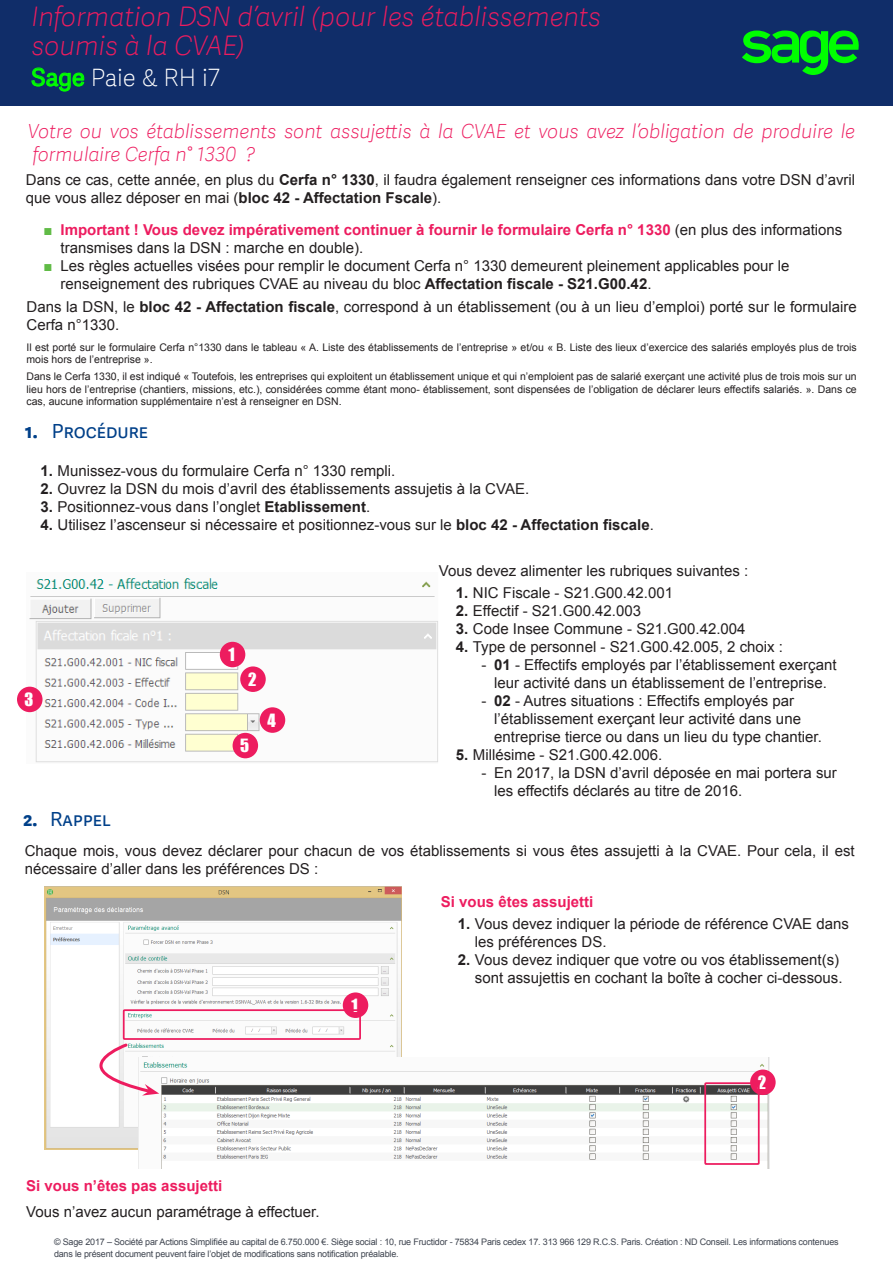
<style>
.page{position:relative;width:893px;height:1263px;background:#fff}
.page>*{position:absolute;margin:0;border:0;box-sizing:border-box;transform-origin:0 0}
.Titre_fiche{font:italic 27px/28.5px "Adelle Sans SAGE Th";color:#ed1c5f}
.Nom_produit{font:24px "Adelle Sans SAGE Th";color:#fff}
.Titre_objectif_prése{font:italic 19.5px/23.4px "Adelle Sans SAGE Th";color:#ed1c5f}
.t1{font:19.5px "Adelle Sans SAGE";color:#004089}
.t2{font:16.8px "Impact";color:#fff}
.t3{font:15px/18px "Arial";color:#231f20}
.t4{font:700 15px/18px "Arial";color:#ed1c5f}
.Légende{font:10.5px/12.6px "Arial";color:#231f20}
.Mention_légale{font:9px/12px "Arial";letter-spacing:-.02em;color:#3e444f}
.s1{font-family:"Adelle Sans SAGE";color:#0f0}
.s2{font-weight:700}
.s3{font-weight:400;color:#60bb46}
.s4{font-weight:400;color:#231f20}
.s5{color:#60bb46}
</style>
<div class="page">
<div style="left:0;top:0;width:893px;height:106px;background:#102d69"></div>
<svg style="left:742px;top:31px;width:117px;height:44px"></svg>
<img style="left:27px;top:578px;width:411px;height:185px">
<img style="left:44px;top:887px;width:358px;height:262px">
<img style="left:139px;top:1057px;width:630px;height:111px">
<div style="left:220px;top:642px;width:25px;height:25px;background:#ed1c5f;border-radius:50%"></div>
<div style="left:240px;top:666px;width:26px;height:26px;background:#ed1c5f;border-radius:50%"></div>
<div style="left:17px;top:687px;width:26px;height:25px;background:#ed1c5f;border-radius:50%"></div>
<div style="left:260px;top:707px;width:25px;height:26px;background:#ed1c5f;border-radius:50%"></div>
<div style="left:233px;top:733px;width:25px;height:25px;background:#ed1c5f;border-radius:50%"></div>
<div style="left:343px;top:992px;width:25px;height:26px;background:#ed1c5f;border-radius:50%"></div>
<div style="left:750px;top:1069px;width:26px;height:26px;background:#ed1c5f;border-radius:50%"></div>
<div style="left:123px;top:1009px;width:238px;height:31px;border:2px solid #ed1c5f"></div>
<div style="left:704px;top:1082px;width:56px;height:83px;border:2px solid #ed1c5f"></div>
<svg style="left:98px;top:1041px;width:61px;height:54px"></svg>
<svg style="left:31px;top:67px;width:54px;height:25px"></svg>
<p class="Titre_fiche" style="left:31px;top:1px;width:571px">Information DSN d’avril (pour les établissements soumis à la CVAE)</p>
<p class="Nom_produit" style="left:31px;top:60px;width:190px"><span class="s1">Sage</span> Paie &amp; RH i7</p>
<p class="Titre_objectif_prése" style="left:28px;top:119px;width:829px">Votre ou vos établissements sont assujettis à la CVAE et vous avez l’obligation de produire le formulaire Cerfa n° 1330 ?</p>
<p class="t3" style="left:26px;top:171px;width:831px">Dans ce cas, cette année, en plus du <span class="s2">Cerfa n° 1330</span>, il faudra également renseigner ces informations dans votre DSN d’avril que vous allez déposer en mai (<span class="s2">bloc 42 - Affectation Fscale</span>).</p>
<p class="t4" style="left:61px;top:221px;width:783px;text-indent:-17px"><span class="s3">■</span> Important ! Vous devez impérativement continuer à fournir le formulaire Cerfa n° 1330 <span class="s4">(en plus des informations transmises dans la DSN : marche en double).</span></p>
<p class="t3" style="left:61px;top:257px;width:730px;text-indent:-17px"><span class="s5">■</span> Les règles actuelles visées pour remplir le document Cerfa n° 1330 demeurent pleinement applicables pour le renseignement des rubriques CVAE au niveau du bloc <span class="s2">Affectation fiscale - S21.G00.42</span>.</p>
<p class="t3" style="left:27px;top:297px;width:832px">Dans la DSN, le <span class="s2">bloc 42 - Affectation fiscale</span>, correspond à un établissement (ou à un lieu d’emploi) porté sur le formulaire<br>Cerfa n°1330.</p>
<p class="Légende" style="left:27px;top:341px;width:832px">Il est porté sur le formulaire Cerfa n°1330 dans le tableau « A. Liste des établissements de l’entreprise » et/ou « B. Liste des lieux d’exercice des salariés employés plus de trois mois hors de l’entreprise ».</p>
<p class="Légende" style="left:27px;top:370px;width:832px;text-align:justify">Dans le Cerfa 1330, il est indiqué « Toutefois, les entreprises qui exploitent un établissement unique et qui n’emploient pas de salarié exerçant une activité plus de trois mois sur un lieu hors de l’entreprise (chantiers, missions, etc.), considérées comme étant mono- établissement, sont dispensées de l’obligation de déclarer leurs effectifs salariés. ». Dans ce cas, aucune information supplémentaire n’est à renseigner en DSN.</p>
<p class="t1" style="left:25px;top:417px;width:125px"><span class="s2">1.</span> Procédure</p>
<p class="t3" style="left:41px;top:462px;width:356px"><span class="s2">1.</span> Munissez-vous du formulaire Cerfa n° 1330 rempli.</p>
<p class="t3" style="left:41px;top:480px;width:490px"><span class="s2">2.</span> Ouvrez la DSN du mois d’avril des établissements assujetis à la CVAE.</p>
<p class="t3" style="left:41px;top:498px;width:331px"><span class="s2">3.</span> Positionnez-vous dans l’onglet <span class="s2">Etablissement</span>.</p>
<p class="t3" style="left:41px;top:516px;width:615px"><span class="s2">4.</span> Utilisez l’ascenseur si nécessaire et positionnez-vous sur le <span class="s2">bloc 42 - Affectation fiscale</span>.</p>
<p class="t2" style="left:25px;top:686px;width:10px">3</p>
<p class="t2" style="left:229px;top:641px;width:8px">1</p>
<p class="t2" style="left:248px;top:666px;width:10px">2</p>
<p class="t2" style="left:240px;top:733px;width:11px">5</p>
<p class="t2" style="left:268px;top:707px;width:10px">4</p>
<p class="t3" style="left:439px;top:562px;width:311px">Vous devez alimenter les rubriques suivantes :</p>
<p class="t3" style="left:456px;top:584px;width:219px"><span class="s2">1.</span> NIC Fiscale - S21.G00.42.001</p>
<p class="t3" style="left:456px;top:602px;width:187px"><span class="s2">2.</span> Effectif - S21.G00.42.003</p>
<p class="t3" style="left:456px;top:620px;width:291px"><span class="s2">3.</span> Code Insee Commune - S21.G00.42.004</p>
<p class="t3" style="left:456px;top:638px;width:329px"><span class="s2">4.</span> Type de personnel - S21.G00.42.005, 2 choix :</p>
<p class="t3" style="left:481px;top:656px;width:357px;text-align:center">- <span class="s2">01</span> - Effectifs employés par l’établissement exerçant leur activité dans un établissement de l’entreprise.</p>
<p class="t3" style="left:494px;top:692px;width:329px;text-indent:-13px">- <span class="s2">02</span> - Autres situations : Effectifs employés par l’établissement exerçant leur activité dans une entreprise tierce ou dans un lieu du type chantier.</p>
<p class="t3" style="left:456px;top:746px;width:208px"><span class="s2">5.</span> Millésime - S21.G00.42.006.</p>
<p class="t3" style="left:494px;top:764px;width:344px;text-indent:-13px">- En 2017, la DSN d’avril déposée en mai portera sur les effectifs déclarés au titre de 2016.</p>
<p class="t1" style="left:23px;top:805px;width:89px"><span class="s2">2.</span> Rappel</p>
<p class="t3" style="left:25px;top:842px;width:831px">Chaque mois, vous devez déclarer pour chacun de vos établissements si vous êtes assujetti à la CVAE. Pour cela, il est nécessaire d’aller dans les préférences DS :</p>
<p class="t2" style="left:352px;top:992px;width:8px">1</p>
<p class="t4" style="left:26px;top:1177px;width:197px">Si vous n’êtes pas assujetti</p>
<p class="t3" style="left:26px;top:1203px;width:295px">Vous n’avez aucun paramétrage à effectuer.</p>
<p class="t4" style="left:441px;top:893px;width:154px">Si vous êtes assujetti</p>
<p class="t3" style="left:475px;top:915px;width:376px;text-indent:-17px"><span class="s2">1.</span> Vous devez indiquer la période de référence CVAE dans les préférences DS.</p>
<p class="t3" style="left:458px;top:951px;width:386px;text-align:right"><span class="s2">2.</span> Vous devez indiquer que votre ou vos établissement(s) sont assujettis en cochant la boîte à cocher ci-dessous.</p>
<p class="t2" style="left:758px;top:1069px;width:10px">2</p>
<p class="Mention_légale" style="left:54px;top:1236px;width:786px">© Sage 2017 – Société par Actions Simplifiée au capital de 6.750.000 €. Siège social : 10, rue Fructidor - 75834 Paris cedex 17. 313 966 129 R.C.S. Paris. Création : ND Conseil. Les informations contenues dans le présent document peuvent faire l’objet de modifications sans notification préalable.</p>
</div>
